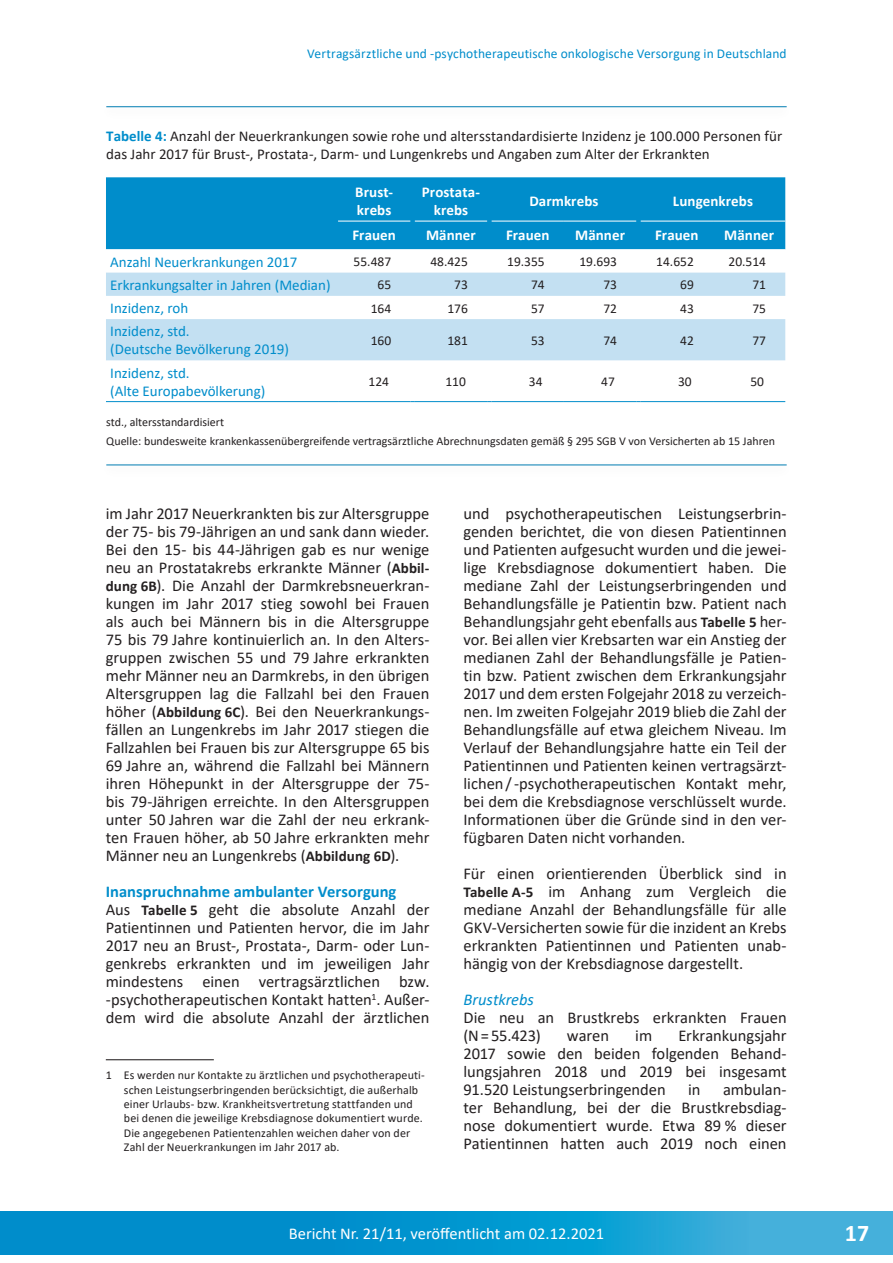
<style>
.page{position:relative;width:893px;height:1263px;background:#fff}
.page>*{position:absolute;margin:0;border:0;box-sizing:border-box;transform-origin:0 0}
.t1{font:700 24px "Calibri";color:#fff}
.Fließtext{font:16.5px/18px "Calibri";letter-spacing:-.005em;color:#231f20;text-align:justify}
.t2{font:16.5px "Calibri";color:#fff}
.Zwischenüberschrift{font:700 16.5px "Calibri";color:#008dcb}
.Zwischenüberschrift-2{font:italic 16.5px "Calibri";letter-spacing:-.005em;color:#008dcb}
.TabellenAbbildungsun{font:15px/18px "Calibri";color:#231f20}
.Zelle_Bezeichner{font:15px/18px "Calibri";color:#008dcb}
.Kopfzeile{font:700 15px/18px "Calibri";letter-spacing:.005em;color:#fff}
.Zelle{font:13.5px "Calibri";color:#231f20}
.t3{font:13.5px "Calibri";letter-spacing:.01em;color:#008dcb}
.Fussnote{font:12px/14.4px "Calibri";letter-spacing:.01em;color:#231f20}
.Zusatztext_Schrift_8{font:12px "Calibri";color:#231f20}
.s1{font-weight:700;color:#008dcb}
.s2{font-weight:700;font-size:15px}
</style>
<div class="page">
<div style="left:98px;top:460px;width:696px;height:19px;background:#231f20;opacity:.2"></div>
<hr style="left:106px;top:464px;width:681px;height:1px;background:#007cb2">
<div style="left:98px;top:102px;width:696px;height:18px;background:#231f20;opacity:.2"></div>
<hr style="left:106px;top:106px;width:681px;height:1px;background:#007cb2">
<div style="left:106px;top:177px;width:679px;height:72px;background:#008dcb"></div>
<svg style="left:106px;top:249px;width:679px;height:112px"></svg>
<svg style="left:106px;top:273px;width:679px;height:87px;fill:#c3e0f2"></svg>
<hr style="left:106px;top:401px;width:232px;height:1px;background:#008dcb">
<hr style="left:338px;top:401px;width:72px;height:1px;background:#008dcb">
<hr style="left:415px;top:401px;width:72px;height:1px;background:#008dcb">
<hr style="left:492px;top:401px;width:72px;height:1px;background:#008dcb">
<hr style="left:564px;top:401px;width:72px;height:1px;background:#008dcb">
<hr style="left:641px;top:401px;width:72px;height:1px;background:#008dcb">
<hr style="left:713px;top:401px;width:72px;height:1px;background:#008dcb">
<hr style="left:338px;top:221px;width:72px;height:1px;background:#fff">
<hr style="left:415px;top:221px;width:72px;height:1px;background:#fff">
<hr style="left:492px;top:221px;width:72px;height:1px;background:#fff">
<hr style="left:564px;top:221px;width:72px;height:1px;background:#fff">
<hr style="left:641px;top:221px;width:72px;height:1px;background:#fff">
<hr style="left:713px;top:221px;width:72px;height:1px;background:#fff">
<svg style="left:0;top:1212px;width:893px;height:42px;background:#119ad1"></svg>
<hr style="left:106px;top:1059px;width:108px;height:1px;background:#231f20">
<p class="t3" style="left:307px;top:44px;width:481px">Vertragsärztliche und -psychotherapeutische onkologische Versorgung in Deutschland</p>
<p class="TabellenAbbildungsun" style="left:106px;top:127px;width:677px"><span class="s1">Tabelle 4:</span> Anzahl der Neuerkrankungen sowie rohe und altersstandardisierte Inzidenz je 100.000 Personen für das Jahr 2017 für Brust-, Prostata-, Darm- und Lungenkrebs und Angaben zum Alter der Erkrankten</p>
<p class="Kopfzeile" style="left:355px;top:183px;width:39px">Brust&shy;krebs</p>
<p class="Kopfzeile" style="left:422px;top:183px;width:60px;text-align:center">Prostata&shy;krebs</p>
<p class="Kopfzeile" style="left:529px;top:192px;width:71px">Darmkrebs</p>
<p class="Kopfzeile" style="left:673px;top:192px;width:82px">Lungenkrebs</p>
<p class="Kopfzeile" style="left:352px;top:225px;width:45px">Frauen</p>
<p class="Kopfzeile" style="left:426px;top:225px;width:51px">Männer</p>
<p class="Kopfzeile" style="left:506px;top:225px;width:45px">Frauen</p>
<p class="Kopfzeile" style="left:575px;top:225px;width:51px">Männer</p>
<p class="Kopfzeile" style="left:655px;top:225px;width:45px">Frauen</p>
<p class="Kopfzeile" style="left:724px;top:225px;width:51px">Männer</p>
<p class="Zelle_Bezeichner" style="left:110px;top:252px;width:189px">Anzahl Neuerkrankungen 2017</p>
<p class="Zelle" style="left:354px;top:252px;width:39px">55.487</p>
<p class="Zelle" style="left:430px;top:252px;width:39px">48.425</p>
<p class="Zelle" style="left:507px;top:252px;width:39px">19.355</p>
<p class="Zelle" style="left:579px;top:252px;width:39px">19.693</p>
<p class="Zelle" style="left:656px;top:252px;width:39px">14.652</p>
<p class="Zelle" style="left:728px;top:252px;width:39px">20.514</p>
<p class="Zelle_Bezeichner" style="left:110px;top:275px;width:222px">Erkrankungsalter in Jahren (Median)</p>
<p class="Zelle" style="left:377px;top:275px;width:15px">65</p>
<p class="Zelle" style="left:454px;top:275px;width:15px">73</p>
<p class="Zelle" style="left:531px;top:275px;width:15px">74</p>
<p class="Zelle" style="left:603px;top:275px;width:15px">73</p>
<p class="Zelle" style="left:680px;top:275px;width:15px">69</p>
<p class="Zelle" style="left:752px;top:275px;width:15px">71</p>
<p class="Zelle_Bezeichner" style="left:110px;top:299px;width:80px">Inzidenz, roh</p>
<p class="Zelle" style="left:371px;top:299px;width:22px">164</p>
<p class="Zelle" style="left:447px;top:299px;width:22px">176</p>
<p class="Zelle" style="left:531px;top:299px;width:15px">57</p>
<p class="Zelle" style="left:603px;top:299px;width:15px">72</p>
<p class="Zelle" style="left:680px;top:299px;width:15px">43</p>
<p class="Zelle" style="left:752px;top:299px;width:15px">75</p>
<p class="Zelle_Bezeichner" style="left:110px;top:322px;width:180px">Inzidenz, std.<br>(Deutsche Bevölkerung 2019)</p>
<p class="Zelle" style="left:371px;top:331px;width:22px">160</p>
<p class="Zelle" style="left:447px;top:331px;width:22px">181</p>
<p class="Zelle" style="left:531px;top:331px;width:15px">53</p>
<p class="Zelle" style="left:603px;top:331px;width:15px">74</p>
<p class="Zelle" style="left:680px;top:331px;width:15px">42</p>
<p class="Zelle" style="left:752px;top:331px;width:15px">77</p>
<p class="Zelle_Bezeichner" style="left:110px;top:363px;width:157px">Inzidenz, std.<br>(Alte Europabevölkerung)</p>
<p class="Zelle" style="left:369px;top:372px;width:22px">124</p>
<p class="Zelle" style="left:445px;top:372px;width:22px">110</p>
<p class="Zelle" style="left:529px;top:372px;width:15px">34</p>
<p class="Zelle" style="left:601px;top:372px;width:15px">47</p>
<p class="Zelle" style="left:678px;top:372px;width:15px">30</p>
<p class="Zelle" style="left:750px;top:372px;width:15px">50</p>
<p class="Zusatztext_Schrift_8" style="left:106px;top:414px;width:119px">std., altersstandardisiert</p>
<p class="Zusatztext_Schrift_8" style="left:106px;top:432px;width:670px">Quelle: bundesweite krankenkassenübergreifende vertragsärztliche Abrechnungsdaten gemäß § 295 SGB V von Versicherten ab 15 Jahren</p>
<p class="Fließtext" style="left:106px;top:504px;width:325px">im Jahr 2017 Neuerkrankten bis zur Altersgruppe der 75- bis 79-Jährigen an und sank dann wieder.<br>Bei den 15- bis 44-Jährigen gab es nur wenige neu an Prostatakrebs erkrankte Männer (<span class="s2">Abbil&shy;dung 6B</span>). Die Anzahl der Darmkrebsneuerkran&shy;kungen im Jahr 2017 stieg sowohl bei Frauen als auch bei Männern bis in die Altersgruppe 75 bis 79 Jahre kontinuierlich an. In den Alters&shy;gruppen zwischen 55 und 79 Jahre erkrankten mehr Männer neu an Darmkrebs, in den übrigen Altersgruppen lag die Fallzahl bei den Frauen höher (<span class="s2">Abbildung 6C</span>). Bei den Neuerkrankungs&shy;fällen an Lungenkrebs im Jahr 2017 stiegen die Fallzahlen bei Frauen bis zur Altersgruppe 65 bis 69 Jahre an, während die Fallzahl bei Männern ihren Höhepunkt in der Altersgruppe der 75- bis 79-Jährigen erreichte. In den Altersgruppen unter 50 Jahren war die Zahl der neu erkrank&shy;ten Frauen höher, ab 50 Jahre erkrankten mehr Männer neu an Lungenkrebs (<span class="s2">Abbildung 6D</span>).</p>
<p class="Zwischenüberschrift" style="left:106px;top:880px;width:292px">Inanspruchnahme ambulanter Versorgung</p>
<p class="Fließtext" style="left:106px;top:900px;width:325px">Aus <span class="s2">Tabelle 5</span> geht die absolute Anzahl der Patientinnen und Patienten hervor, die im Jahr 2017 neu an Brust-, Prostata-, Darm- oder Lun&shy;genkrebs erkrankten und im jeweiligen Jahr mindestens einen vertragsärztlichen bzw. -psychotherapeutischen Kontakt hatten<sup>1</sup>. Außer&shy;dem wird die absolute Anzahl der ärztlichen</p>
<p class="Fussnote" style="left:124px;top:1068px;width:303px;text-indent:-18px">1 Es werden nur Kontakte zu ärztlichen und psychotherapeuti&shy;schen Leistungserbringenden berücksichtigt, die außerhalb einer Urlaubs- bzw. Krankheitsvertretung stattfanden und bei denen die jeweilige Krebsdiagnose dokumentiert wurde.<br>Die angegebenen Patientenzahlen weichen daher von der Zahl der Neuerkrankungen im Jahr 2017 ab.</p>
<p class="Fließtext" style="left:463px;top:504px;width:325px">und psychotherapeutischen Leistungserbrin&shy;genden berichtet, die von diesen Patientinnen und Patienten aufgesucht wurden und die jewei&shy;lige Krebsdiagnose dokumentiert haben. Die mediane Zahl der Leistungserbringenden und Behandlungsfälle je Patientin bzw. Patient nach Behandlungsjahr geht ebenfalls aus <span class="s2">Tabelle 5</span> her&shy;vor. Bei allen vier Krebsarten war ein Anstieg der medianen Zahl der Behandlungsfälle je Patien&shy;tin bzw. Patient zwischen dem Erkrankungsjahr 2017 und dem ersten Folgejahr 2018 zu verzeich&shy;nen. Im zweiten Folgejahr 2019 blieb die Zahl der Behandlungsfälle auf etwa gleichem Niveau. Im Verlauf der Behandlungsjahre hatte ein Teil der Patientinnen und Patienten keinen vertragsärzt&shy;lichen / -psychotherapeutischen Kontakt mehr, bei dem die Krebsdiagnose verschlüsselt wurde.<br>Informationen über die Gründe sind in den ver&shy;fügbaren Daten nicht vorhanden.</p>
<p class="Fließtext" style="left:463px;top:864px;width:325px">Für einen orientierenden Überblick sind in <span class="s2">Tabelle A-5</span> im Anhang zum Vergleich die mediane Anzahl der Behandlungsfälle für alle GKV-Versicherten sowie für die inzident an Krebs erkrankten Patientinnen und Patienten unab&shy;hängig von der Krebsdiagnose dargestellt.</p>
<p class="Zwischenüberschrift-2" style="left:463px;top:988px;width:72px">Brustkrebs</p>
<p class="Fließtext" style="left:463px;top:1008px;width:325px">Die neu an Brustkrebs erkrankten Frauen (N = 55.423)</p>
<p class="Fließtext" style="left:463px;top:1026px;width:325px;text-indent:215px">Erkrankungsjahr 2017 sowie den beiden folgenden Behand&shy;lungsjahren 2018 und 2019 bei insgesamt 91.520 Leistungserbringenden</p>
<p class="Fließtext" style="left:567px;top:1026px;width:44px">waren</p>
<p class="Fließtext" style="left:635px;top:1026px;width:18px">im</p>
<p class="Fließtext" style="left:463px;top:1080px;width:325px;text-indent:259px">ambulan&shy;ter Behandlung, bei der die Brustkrebsdiag&shy;nose dokumentiert wurde. Etwa 89 % dieser Patientinnen hatten auch 2019 noch einen</p>
<p class="Fließtext" style="left:688px;top:1080px;width:14px">in</p>
<p class="t2" style="left:289px;top:1222px;width:317px">Bericht Nr. 21/11, veröffentlicht am 02.12.2021</p>
<h1 class="t1" style="left:845px;top:1216px;width:26px">17</h1>
</div>
